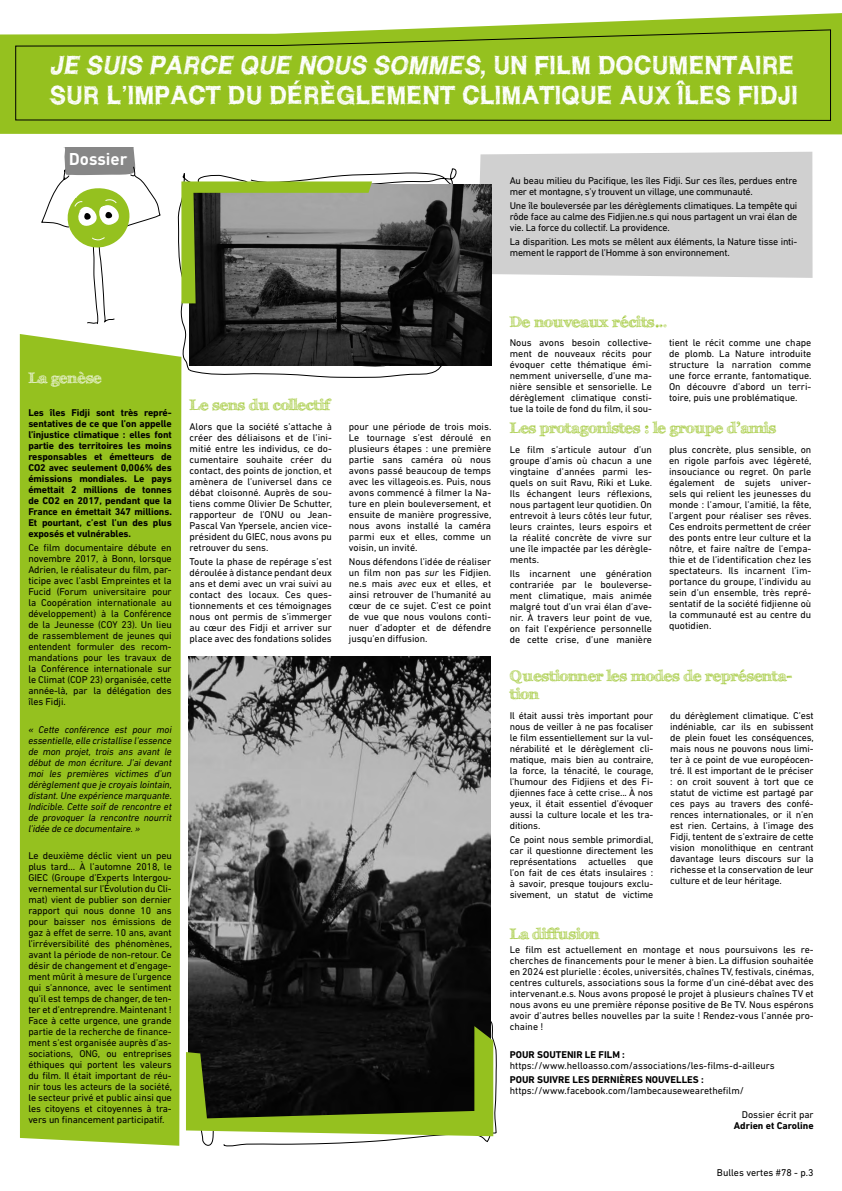
<style>
.page{position:relative;width:842px;height:1191px;background:#fff}
.page>*{position:absolute;margin:0;border:0;box-sizing:border-box;transform-origin:0 0}
.t1{font:25px/30px "WCROUGHTRAD Bta";letter-spacing:-.01em;color:#fff}
.t2{font:700 16.9px "DIN";color:#fff}
.t3{font:700 15px/18px "FFF Tusj";color:#95c11f}
.t4{font:700 15px "FFF Tusj";letter-spacing:-.01em;color:#fff}
.t5{font:10px/11px "DIN Next LT Pro";color:#000;text-align:justify}
.t6{font:700 10px/11px "DIN Next LT Pro";color:#000;text-align:justify}
.t7{font:italic 10px/11px "DIN Next LT Pro";letter-spacing:-.01em;color:#000;text-align:justify}
.t8{font:10px/11px "DIN Next LT Pro";letter-spacing:-.02em;color:#000}
.s1{font-style:italic}
</style>
<div class="page">
<div style="left:477px;top:152px;width:335px;height:126px;background:#d0d0d0"></div>
<svg style="left:0;top:13px;width:842px;height:121px;fill:#95c11f"></svg>
<div style="left:20px;top:334px;width:161px;height:811px;background:#95c11f"></div>
<div style="left:15px;top:30px;width:816px;height:91px;background:#95c11f"></div>
<svg style="left:178px;top:168px;width:280px;height:209px"></svg>
<svg style="left:201px;top:895px;width:295px;height:252px"></svg>
<img style="left:190px;top:185px;width:301px;height:180px">
<img style="left:189px;top:657px;width:301px;height:369px">
<svg style="left:41px;top:147px;width:120px;height:177px"></svg>
<svg style="left:181px;top:181px;width:191px;height:122px;background:#70765d"></svg>
<svg style="left:186px;top:1026px;width:307px;height:110px;background:#333e16"></svg>
<h1 class="t1" style="left:49px;top:50px;width:750px"><span class="s1">JE SUIS PARCE QUE NOUS SOMMES</span>, UN FILM DOCUMENTAIRE<br>SUR L’IMPACT DU DÉRÈGLEMENT CLIMATIQUE AUX ÎLES FIDJI</h1>
<h2 class="t2" style="left:69px;top:148px;width:60px">Dossier</h2>
<p class="t8" style="left:510px;top:175px;width:289px">Au beau milieu du Pacifique, les îles Fidji. Sur ces îles, perdues entre mer et montagne, s’y trouvent un village, une communauté.</p>
<p class="t5" style="left:510px;top:200px;width:289px">Une île bouleversée par les dérèglements climatiques. La tempête qui rôde face au calme des Fidjien.ne.s qui nous partagent un vrai élan de vie. La force du collectif. La providence.</p>
<p class="t8" style="left:510px;top:236px;width:289px">La disparition. Les mots se mêlent aux éléments, la Nature tisse inti&shy;mement le rapport de l’Homme à son environnement.</p>
<h3 class="t4" style="left:28px;top:368px;width:75px">La genèse</h3>
<p class="t6" style="left:28px;top:407px;width:145px">Les îles Fidji sont très repré&shy;sentatives de ce que l’on appelle l’injustice climatique : elles font partie des territoires les moins responsables et émetteurs de CO2 avec seulement 0,006% des émissions mondiales. Le pays émettait 2 millions de tonnes de CO2 en 2017, pendant que la France en émettait 347 millions.<br>Et pourtant, c’est l’un des plus exposés et vulnérables.</p>
<p class="t5" style="left:28px;top:542px;width:145px">Ce film documentaire débute en novembre 2017, à Bonn, lorsque Adrien, le réalisateur du film, par&shy;ticipe avec l’asbl Empreintes et la Fucid (Forum universitaire pour la Coopération internationale au développement) à la Conférence de la Jeunesse (COY 23). Un lieu de rassemblement de jeunes qui entendent formuler des recom&shy;mandations pour les travaux de la Conférence internationale sur le Climat (COP 23) organisée, cette année-là, par la délégation des îles Fidji.</p>
<p class="t7" style="left:28px;top:723px;width:145px">« Cette conférence est pour moi essentielle, elle cristallise l’essence de mon projet, trois ans avant le début de mon écriture. J’ai devant moi les premières victimes d’un dérèglement que je croyais lointain, distant. Une expérience marquante.<br>Indicible. Cette soif de rencontre et de provoquer la rencontre nourrit l’idée de ce documentaire. »</p>
<p class="t5" style="left:28px;top:850px;width:145px">Le deuxième déclic vient un peu plus tard… À l’automne 2018, le GIEC (Groupe d’Experts Intergou&shy;vernemental sur l’Évolution du Cli&shy;mat) vient de publier son dernier rapport qui nous donne 10 ans pour baisser nos émissions de gaz à effet de serre. 10 ans, avant l’irréversibilité des phénomènes, avant la période de non-retour. Ce désir de changement et d’engage&shy;ment mûrit à mesure de l’urgence qui s’annonce, avec le sentiment qu’il est temps de changer, de ten&shy;ter et d’entreprendre. Maintenant !<br>Face à cette urgence, une grande partie de la recherche de finance&shy;ment s’est organisée auprès d’as&shy;sociations, ONG, ou entreprises éthiques qui portent les valeurs du film. Il était important de réu&shy;nir tous les acteurs de la société, le secteur privé et public ainsi que les citoyens et citoyennes à tra&shy;vers un financement participatif.</p>
<h3 class="t3" style="left:190px;top:396px;width:142px">Le sens du collectif</h3>
<p class="t5" style="left:190px;top:421px;width:144px">Alors que la société s’attache à créer des déliaisons et de l’ini&shy;mitié entre les individus, ce do&shy;cumentaire souhaite créer du contact, des points de jonction, et amènera de l’universel dans ce débat cloisonné. Auprès de sou&shy;tiens comme Olivier De Schutter, rapporteur de l’ONU ou Jean-Pascal Van Ypersele, ancien vice&shy;président du GIEC, nous avons pu retrouver du sens.</p>
<p class="t5" style="left:190px;top:556px;width:144px">Toute la phase de repérage s’est déroulée à distance pendant deux ans et demi avec un vrai suivi au contact des locaux. Ces ques&shy;tionnements et ces témoignages nous ont permis de s’immerger au cœur des Fidji et arriver sur place avec des fondations solides</p>
<p class="t5" style="left:349px;top:421px;width:144px">pour une période de trois mois.<br>Le tournage s’est déroulé en plusieurs étapes : une première partie sans caméra où nous avons passé beaucoup de temps avec les villageois.es. Puis, nous avons commencé à filmer la Na&shy;ture en plein bouleversement, et ensuite de manière progressive, nous avons installé la caméra parmi eux et elles, comme un voisin, un invité.</p>
<p class="t5" style="left:349px;top:556px;width:144px">Nous défendons l’idée de réaliser un film non pas <span class="s1">sur</span> les Fidjien. ne.s mais <span class="s1">avec</span> eux et elles, et ainsi retrouver de l’humanité au cœur de ce sujet. C’est ce point de vue que nous voulons conti&shy;nuer d’adopter et de défendre jusqu’en diffusion.</p>
<h3 class="t3" style="left:510px;top:313px;width:160px">De nouveaux récits…</h3>
<p class="t5" style="left:510px;top:337px;width:144px">Nous avons besoin collective&shy;ment de nouveaux récits pour évoquer cette thématique émi&shy;nemment universelle, d’une ma&shy;nière sensible et sensorielle. Le dérèglement climatique consti&shy;tue la toile de fond du film, il sou-</p>
<p class="t5" style="left:669px;top:337px;width:144px">tient le récit comme une chape de plomb. La Nature introduite structure la narration comme une force errante, fantomatique.<br>On découvre d’abord un terri&shy;toire, puis une problématique.</p>
<h3 class="t3" style="left:510px;top:419px;width:268px">Les protagonistes : le groupe d’amis</h3>
<p class="t5" style="left:510px;top:444px;width:144px">Le film s’articule autour d’un groupe d’amis où chacun a une vingtaine d’années parmi les&shy;quels on suit Ravu, Riki et Luke.<br>Ils échangent leurs réflexions, nous partagent leur quotidien. On entrevoit à leurs côtés leur futur, leurs craintes, leurs espoirs et la réalité concrète de vivre sur une île impactée par les dérègle&shy;ments.</p>
<p class="t5" style="left:510px;top:567px;width:144px">Ils incarnent une génération contrariée par le bouleverse&shy;ment climatique, mais animée malgré tout d’un vrai élan d’ave&shy;nir. À travers leur point de vue, on fait l’expérience personnelle de cette crise, d’une manière</p>
<p class="t5" style="left:669px;top:444px;width:144px">plus concrète, plus sensible, on en rigole parfois avec légèreté, insouciance ou regret. On parle également de sujets univer&shy;sels qui relient les jeunesses du monde : l’amour, l’amitié, la fête, l’argent pour réaliser ses rêves.<br>Ces endroits permettent de créer des ponts entre leur culture et la nôtre, et faire naître de l’empa&shy;thie et de l’identification chez les spectateurs. Ils incarnent l’im&shy;portance du groupe, l’individu au sein d’un ensemble, très repré&shy;sentatif de la société fidjienne où la communauté est au centre du quotidien.</p>
<h3 class="t3" style="left:510px;top:667px;width:284px">Questionner les modes de représenta&shy;tion</h3>
<p class="t5" style="left:510px;top:710px;width:145px">Il était aussi très important pour nous de veiller à ne pas focaliser le film essentiellement sur la vul&shy;nérabilité et le dérèglement cli&shy;matique, mais bien au contraire, la force, la ténacité, le courage, l’humour des Fidjiens et des Fi&shy;djiennes face à cette crise... À nos yeux, il était essentiel d’évoquer aussi la culture locale et les tra&shy;ditions.</p>
<p class="t5" style="left:510px;top:833px;width:145px">Ce point nous semble primordial, car il questionne directement les représentations actuelles que l’on fait de ces états insulaires : à savoir, presque toujours exclu&shy;sivement, un statut de victime</p>
<p class="t5" style="left:670px;top:710px;width:145px">du dérèglement climatique. C’est indéniable, car ils en subissent de plein fouet les conséquences, mais nous ne pouvons nous limi&shy;ter à ce point de vue européocen&shy;tré. Il est important de le préciser : on croit souvent à tort que ce statut de victime est partagé par ces pays au travers des confé&shy;rences internationales, or il n’en est rien. Certains, à l’image des Fidji, tentent de s’extraire de cette vision monolithique en centrant davantage leurs discours sur la richesse et la conservation de leur culture et de leur héritage.</p>
<h3 class="t3" style="left:510px;top:925px;width:91px">La diffusion</h3>
<p class="t5" style="left:510px;top:944px;width:306px">Le film est actuellement en montage et nous poursuivons les re&shy;cherches de financements pour le mener à bien. La diffusion souhaitée en 2024 est plurielle : écoles, universités, chaînes TV, festivals, cinémas, centres culturels, associations sous la forme d’un ciné-débat avec des intervenant.e.s. Nous avons proposé le projet à plusieurs chaînes TV et nous avons eu une première réponse positive de Be TV. Nous espérons avoir d’autres belles nouvelles par la suite ! Rendez-vous l’année pro&shy;chaine !</p>
<p class="t6" style="left:510px;top:1049px;width:117px">POUR SOUTENIR LE FILM :</p>
<p class="t5" style="left:510px;top:1060px;width:267px">https://www.helloasso.com/associations/les-films-d-ailleurs</p>
<p class="t6" style="left:510px;top:1073px;width:196px">POUR SUIVRE LES DERNIÈRES NOUVELLES :</p>
<p class="t5" style="left:510px;top:1084px;width:236px">https://www.facebook.com/Iambecausewearethefilm/</p>
<p class="t5" style="left:742px;top:1109px;width:73px">Dossier écrit par</p>
<p class="t6" style="left:734px;top:1120px;width:81px">Adrien et Caroline</p>
<p class="t5" style="left:717px;top:1167px;width:98px">Bulles vertes #78 - p.3</p>
</div>
